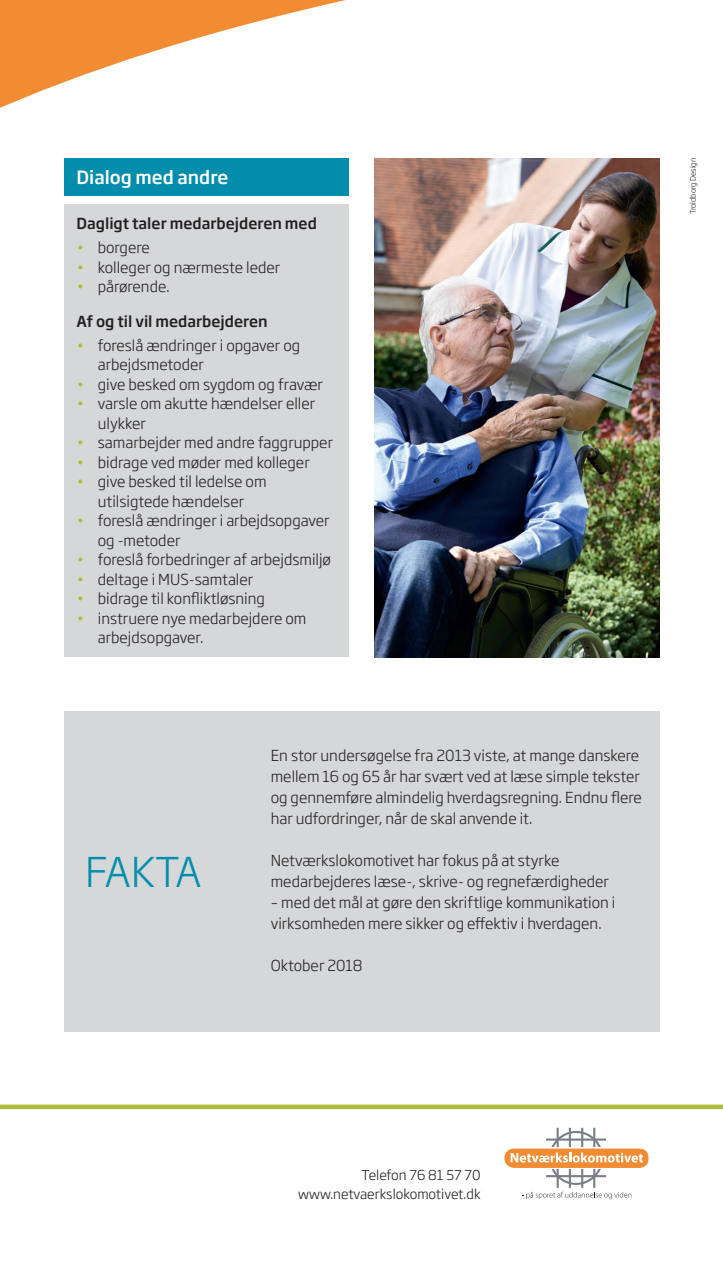
<style>
.page{position:relative;width:723px;height:1263px;background:#fff}
.page>*{position:absolute;margin:0;border:0;box-sizing:border-box;transform-origin:0 0}
.t1{font:300 40.5px "Soho Gothic Std";letter-spacing:-.035em;color:#008eac}
.Brødtekst{font:500 18px "Soho Gothic Std";color:#fff}
.Brødtekst-2{font:300 15px/21px "Soho Gothic Std";color:#231f20}
.Ny_mellemrubrik_1_li{font:500 15px "Soho Gothic Std";color:#231f20}
.t2{font:300 13.5px "Soho Gothic Std";color:#231f20}
.Brødtekst__bullt{font:300 7.5px "Soho Gothic Std";color:#231f20}
.s1{color:#aebf37}
</style>
<div class="page">
<div style="left:64px;top:711px;width:595px;height:320px;background:#d5d7d9"></div>
<img style="left:374px;top:158px;width:285px;height:499px">
<div style="left:64px;top:205px;width:285px;height:452px;background:#d5d7d9"></div>
<div style="left:64px;top:158px;width:285px;height:37px;background:#008eac"></div>
<div style="left:0;top:1104px;width:723px;height:5px;background:#aebf37"></div>
<div style="left:549px;top:1131px;width:54px;height:54px;border:2px solid #797f84;border-radius:50%"></div>
<hr style="left:546px;top:1138px;width:60px;height:2px;background:#797f84">
<hr style="left:546px;top:1175px;width:60px;height:2px;background:#797f84">
<hr style="left:557px;top:1128px;width:2px;height:60px;background:#797f84">
<hr style="left:569px;top:1128px;width:2px;height:60px;background:#797f84">
<hr style="left:581px;top:1128px;width:2px;height:60px;background:#797f84">
<hr style="left:593px;top:1128px;width:2px;height:60px;background:#797f84">
<svg style="left:522px;top:1192px;width:109px;height:7px"></svg>
<svg style="left:504px;top:1147px;width:145px;height:22px"></svg>
<svg style="left:0;top:0;width:346px;height:108px"></svg>
<p class="Brødtekst" style="left:77px;top:165px;width:153px">Dialog med andre</p>
<p class="Brødtekst__bullt" style="left:688px;top:214px;width:58px;rotate:-90deg">Troldborg Design</p>
<p class="Ny_mellemrubrik_1_li" style="left:77px;top:214px;width:242px">Dagligt taler medarbejderen med</p>
<p class="Brødtekst-2" style="left:77px;top:237px;width:75px"><span class="s1">•</span> borgere</p>
<p class="Brødtekst-2" style="left:77px;top:257px;width:205px"><span class="s1">•</span> kolleger og nærmeste leder</p>
<p class="Brødtekst-2" style="left:77px;top:276px;width:95px"><span class="s1">•</span> pårørende.</p>
<p class="Ny_mellemrubrik_1_li" style="left:77px;top:312px;width:193px">Af og til vil medarbejderen</p>
<p class="Brødtekst-2" style="left:98px;top:336px;width:204px;line-height:19.5px;text-indent:-21px"><span class="s1">•</span> foreslå ændringer i opgaver og arbejdsmetoder</p>
<p class="Brødtekst-2" style="left:77px;top:374px;width:248px"><span class="s1">•</span> give besked om sygdom og fravær</p>
<p class="Brødtekst-2" style="left:98px;top:394px;width:219px;line-height:19.5px;text-indent:-21px"><span class="s1">•</span> varsle om akutte hændelser eller ulykker</p>
<p class="Brødtekst-2" style="left:77px;top:432px;width:258px"><span class="s1">•</span> samarbejder med andre faggrupper</p>
<p class="Brødtekst-2" style="left:77px;top:452px;width:235px"><span class="s1">•</span> bidrage ved møder med kolleger</p>
<p class="Brødtekst-2" style="left:77px;top:472px;width:192px;line-height:19.5px;text-align:center"><span class="s1">•</span> give besked til ledelse om utilsigtede hændelser</p>
<p class="Brødtekst-2" style="left:98px;top:511px;width:233px;line-height:19.5px;text-indent:-21px"><span class="s1">•</span> foreslå ændringer i arbejdsopgaver og -metoder</p>
<p class="Brødtekst-2" style="left:77px;top:549px;width:256px"><span class="s1">•</span> foreslå forbedringer af arbejdsmiljø</p>
<p class="Brødtekst-2" style="left:77px;top:569px;width:178px"><span class="s1">•</span> deltage i MUS-samtaler</p>
<p class="Brødtekst-2" style="left:77px;top:588px;width:190px"><span class="s1">•</span> bidrage til konfliktløsning</p>
<p class="Brødtekst-2" style="left:98px;top:609px;width:210px;line-height:19.5px;text-indent:-21px"><span class="s1">•</span> instruere nye medarbejdere om arbejdsopgaver.</p>
<p class="t1" style="left:85px;top:846px;width:118px">FAKTA</p>
<p class="Brødtekst-2" style="left:271px;top:746px;width:373px">En stor undersøgelse fra 2013 viste, at mange danskere mellem 16 og 65 år har svært ved at læse simple tekster og gennemføre almindelig hverdagsregning. Endnu flere har udfordringer, når de skal anvende it.</p>
<p class="Brødtekst-2" style="left:271px;top:851px;width:340px">Netværkslokomotivet har fokus på at styrke medarbejderes læse-, skrive- og regnefærdigheder</p>
<p class="Brødtekst-2" style="left:271px;top:893px;width:346px">– med det mål at gøre den skriftlige kommunikation i virksomheden mere sikker og effektiv i hverdagen.</p>
<p class="Brødtekst-2" style="left:271px;top:956px;width:93px">Oktober 2018</p>
<p class="t2" style="left:362px;top:1166px;width:120px">Telefon 76 81 57 70</p>
<p class="t2" style="left:298px;top:1186px;width:184px">www.netvaerkslokomotivet.dk</p>
</div>
